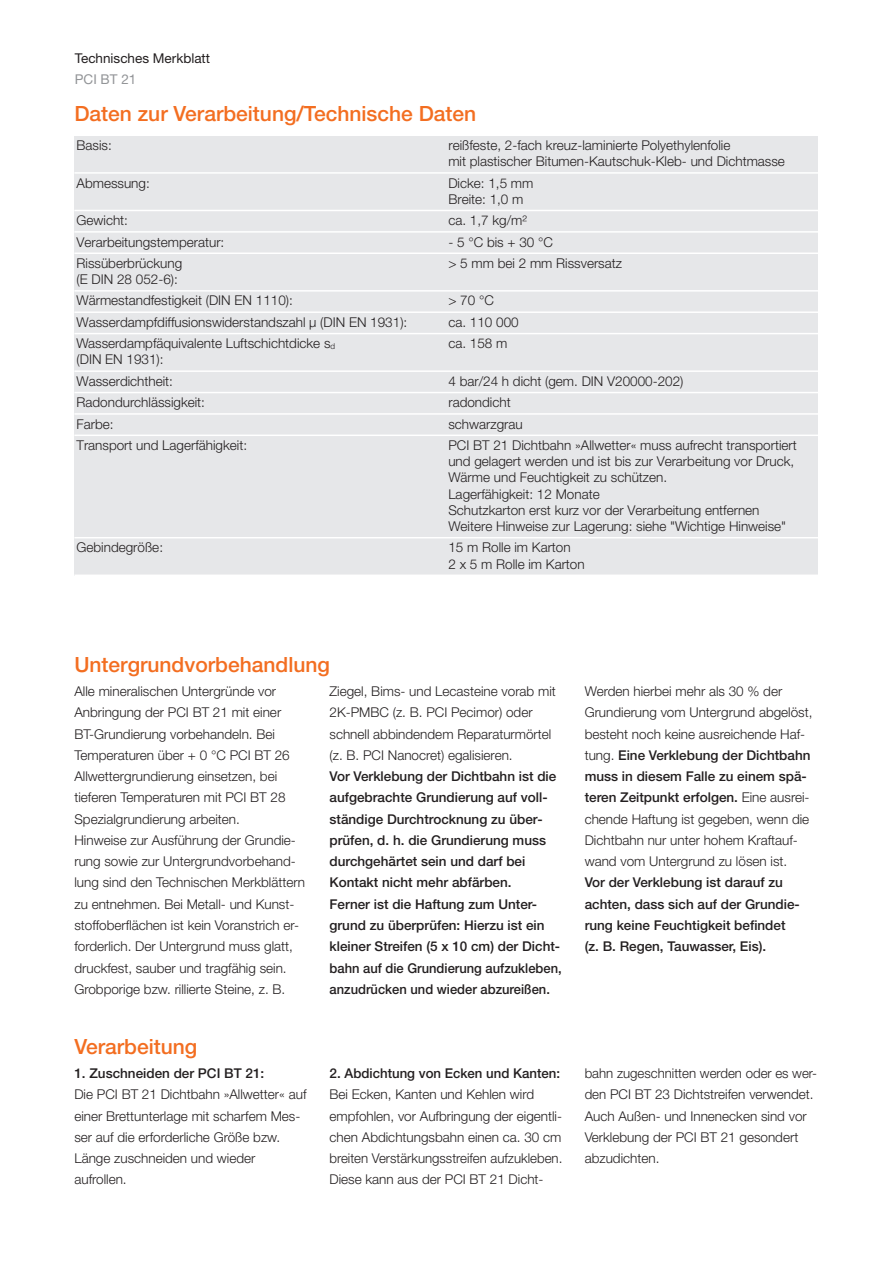
<style>
.page{position:relative;width:893px;height:1263px;background:#fff}
.page>*{position:absolute;margin:0;border:0;box-sizing:border-box;transform-origin:0 0}
.t1{font:500 21px "Helvetica Neue LT Pro";color:#f36e21}
.t2{font:300 13.5px/21.3px "Helvetica Neue LT Pro";color:#231f20}
.t3{font:500 13.5px/21.3px "Helvetica Neue LT Pro";color:#231f20}
.t4{font:13.5px "Helvetica Neue LT Pro";color:#231f20}
.t5{font:13.5px "Helvetica Neue LT Pro";color:#939598}
.s1{font-size:8.1px}
.s2{font-weight:500}
</style>
<div class="page">
<div style="left:74px;top:136px;width:372px;height:37px;background:#e6e7e9"></div>
<div style="left:446px;top:136px;width:372px;height:37px;background:#e6e7e9"></div>
<div style="left:74px;top:173px;width:372px;height:37px;background:#e6e7e9"></div>
<div style="left:446px;top:173px;width:372px;height:37px;background:#e6e7e9"></div>
<div style="left:74px;top:210px;width:372px;height:22px;background:#e6e7e9"></div>
<div style="left:446px;top:210px;width:372px;height:22px;background:#e6e7e9"></div>
<div style="left:74px;top:232px;width:372px;height:21px;background:#e6e7e9"></div>
<div style="left:446px;top:232px;width:372px;height:21px;background:#e6e7e9"></div>
<div style="left:74px;top:253px;width:372px;height:38px;background:#e6e7e9"></div>
<div style="left:446px;top:253px;width:372px;height:38px;background:#e6e7e9"></div>
<div style="left:74px;top:291px;width:372px;height:21px;background:#e6e7e9"></div>
<div style="left:446px;top:291px;width:372px;height:21px;background:#e6e7e9"></div>
<div style="left:74px;top:312px;width:372px;height:22px;background:#e6e7e9"></div>
<div style="left:446px;top:312px;width:372px;height:22px;background:#e6e7e9"></div>
<div style="left:74px;top:334px;width:372px;height:37px;background:#e6e7e9"></div>
<div style="left:446px;top:334px;width:372px;height:37px;background:#e6e7e9"></div>
<div style="left:74px;top:371px;width:372px;height:22px;background:#e6e7e9"></div>
<div style="left:446px;top:371px;width:372px;height:22px;background:#e6e7e9"></div>
<div style="left:74px;top:393px;width:372px;height:21px;background:#e6e7e9"></div>
<div style="left:446px;top:393px;width:372px;height:21px;background:#e6e7e9"></div>
<div style="left:74px;top:414px;width:372px;height:21px;background:#e6e7e9"></div>
<div style="left:446px;top:414px;width:372px;height:21px;background:#e6e7e9"></div>
<div style="left:74px;top:435px;width:372px;height:103px;background:#e6e7e9"></div>
<div style="left:446px;top:435px;width:372px;height:103px;background:#e6e7e9"></div>
<div style="left:74px;top:538px;width:372px;height:38px;background:#e6e7e9"></div>
<div style="left:446px;top:538px;width:372px;height:38px;background:#e6e7e9"></div>
<hr style="left:74px;top:172px;width:744px;height:2px;background:#fff">
<hr style="left:74px;top:210px;width:744px;height:1px;background:#fff">
<hr style="left:74px;top:231px;width:744px;height:2px;background:#fff">
<hr style="left:74px;top:252px;width:744px;height:2px;background:#fff">
<hr style="left:74px;top:290px;width:744px;height:2px;background:#fff">
<hr style="left:74px;top:311px;width:744px;height:2px;background:#fff">
<hr style="left:74px;top:333px;width:744px;height:1px;background:#fff">
<hr style="left:74px;top:370px;width:744px;height:2px;background:#fff">
<hr style="left:74px;top:392px;width:744px;height:1px;background:#fff">
<hr style="left:74px;top:413px;width:744px;height:2px;background:#fff">
<hr style="left:74px;top:435px;width:744px;height:1px;background:#fff">
<hr style="left:74px;top:537px;width:744px;height:1px;background:#fff">
<hr style="left:74px;top:574px;width:744px;height:2px;background:#fff">
<p class="t4" style="left:75px;top:53px;width:137px">Technisches Merkblatt</p>
<p class="t5" style="left:75px;top:74px;width:63px">PCI BT 21</p>
<h1 class="t1" style="left:74px;top:106px;width:403px">Daten zur Verarbeitung/Technische Daten</h1>
<p class="t2" style="left:77px;top:136px;width:37px">Basis:</p>
<p class="t2" style="left:448px;top:138px;width:338px;line-height:16.2px">reißfeste, 2-fach kreuz-laminierte Polyethylenfolie<br>mit plastischer Bitumen-Kautschuk-Kleb- und Dichtmasse</p>
<p class="t2" style="left:77px;top:173px;width:75px">Abmessung:</p>
<p class="t2" style="left:448px;top:176px;width:87px;line-height:16.2px">Dicke: 1,5 mm<br>Breite: 1,0 m</p>
<p class="t2" style="left:77px;top:211px;width:53px">Gewicht:</p>
<p class="t2" style="left:448px;top:211px;width:80px">ca. 1,7 kg/m²</p>
<p class="t2" style="left:77px;top:232px;width:149px">Verarbeitungstemperatur:</p>
<p class="t2" style="left:448px;top:232px;width:106px">-5°Cbis+30°C</p>
<p class="t2" style="left:77px;top:256px;width:107px;line-height:16.2px">Rissüberbrückung (E DIN 28 052-6):</p>
<p class="t2" style="left:448px;top:254px;width:175px">&gt; 5 mm bei 2 mm Rissversatz</p>
<p class="t2" style="left:77px;top:291px;width:218px">Wärmestandfestigkeit (DIN EN 1110):</p>
<p class="t2" style="left:448px;top:291px;width:47px">&gt; 70 °C</p>
<p class="t2" style="left:77px;top:313px;width:332px">Wasserdampfdiffusionswiderstandszahl µ (DIN EN 1931):</p>
<p class="t2" style="left:448px;top:313px;width:72px">ca. 110 000</p>
<p class="t2" style="left:77px;top:337px;width:260px;line-height:16.2px">Wasserdampfäquivalente Luftschichtdicke s<span class="s1">d </span>(DIN EN 1931):</p>
<p class="t2" style="left:448px;top:334px;width:61px">ca. 158 m</p>
<p class="t2" style="left:77px;top:372px;width:98px">Wasserdichtheit:</p>
<p class="t2" style="left:448px;top:372px;width:237px">4 bar/24 h dicht (gem. DIN V20000-202)</p>
<p class="t2" style="left:77px;top:393px;width:130px">Radondurchlässigkeit:</p>
<p class="t2" style="left:448px;top:393px;width:64px">radondicht</p>
<p class="t2" style="left:77px;top:414px;width:39px">Farbe:</p>
<p class="t2" style="left:448px;top:414px;width:76px">schwarzgrau</p>
<p class="t2" style="left:77px;top:436px;width:172px">Transport und Lagerfähigkeit:</p>
<p class="t2" style="left:448px;top:438px;width:350px;line-height:16.2px">PCI BT 21 Dichtbahn »Allwetter« muss aufrecht transportiert und gelagert werden und ist bis zur Verarbeitung vor Druck, Wärme und Feuchtigkeit zu schützen.<br>Lagerfähigkeit: 12 Monate<br>Schutzkarton erst kurz vor der Verarbeitung entfernen Weitere Hinweise zur Lagerung: siehe "Wichtige Hinweise"</p>
<p class="t2" style="left:77px;top:538px;width:88px">Gebindegröße:</p>
<p class="t2" style="left:448px;top:541px;width:138px;line-height:16.2px">15 m Rolle im Karton<br>2 x 5 m Rolle im Karton</p>
<h1 class="t1" style="left:74px;top:657px;width:257px">Untergrundvorbehandlung</h1>
<p class="t2" style="left:74px;top:682px;width:232px">Alle mineralischen Untergründe vor Anbringung der PCI BT 21 mit einer BT-Grundierung vorbehandeln. Bei Temperaturen über + 0 °C PCI BT 26<br>Allwettergrundierung einsetzen, bei tieferen Temperaturen mit PCI BT 28<br>Spezialgrundierung arbeiten.<br>Hinweise zur Ausführung der Grundie&shy;rung sowie zur Untergrundvorbehand&shy;lung sind den Technischen Merkblättern zu entnehmen. Bei Metall- und Kunst&shy;stoffoberflächen ist kein Voranstrich er&shy;forderlich. Der Untergrund muss glatt, druckfest, sauber und tragfähig sein.<br>Grobporige bzw. rillierte Steine, z. B.</p>
<p class="t2" style="left:330px;top:682px;width:228px">Ziegel, Bims- und Lecasteine vorab mit 2K-PMBC (z. B. PCI Pecimor) oder schnell abbindendem Reparaturmörtel (z. B. PCI Nanocret) egalisieren.</p>
<p class="t3" style="left:330px;top:767px;width:234px">Vor Verklebung der Dichtbahn ist die aufgebrachte Grundierung auf voll&shy;ständige Durchtrocknung zu über&shy;prüfen, d. h. die Grundierung muss durchgehärtet sein und darf bei Kontakt nicht mehr abfärben.<br>Ferner ist die Haftung zum Unter&shy;grund zu überprüfen: Hierzu ist ein kleiner Streifen (5 x 10 cm) der Dicht&shy;bahn auf die Grundierung aufzukleben, anzudrücken und wieder abzureißen.</p>
<h1 class="t1" style="left:74px;top:1039px;width:124px">Verarbeitung</h1>
<p class="t3" style="left:74px;top:1064px;width:191px">1. Zuschneiden der PCI BT 21:</p>
<p class="t2" style="left:74px;top:1085px;width:234px">Die PCI BT 21 Dichtbahn »Allwetter« auf einer Brettunterlage mit scharfem Mes&shy;ser auf die erforderliche Größe bzw.<br>Länge zuschneiden und wieder aufrollen.</p>
<p class="t3" style="left:330px;top:1064px;width:232px">2. Abdichtung von Ecken und Kanten:</p>
<p class="t2" style="left:330px;top:1085px;width:234px">Bei Ecken, Kanten und Kehlen wird empfohlen, vor Aufbringung der eigentli&shy;chen Abdichtungsbahn einen ca. 30 cm breiten Verstärkungsstreifen aufzukleben.<br>Diese kann aus der PCI BT 21 Dicht-</p>
<p class="t2" style="left:585px;top:682px;width:229px">Werden hierbei mehr als 30 % der Grundierung vom Untergrund abgelöst, besteht noch keine ausreichende Haf&shy;tung. <span class="s2">Eine Verklebung der Dichtbahn muss in diesem Falle zu einem spä&shy;teren Zeitpunkt erfolgen.</span> Eine ausrei&shy;chende Haftung ist gegeben, wenn die Dichtbahn nur unter hohem Kraftauf&shy;wand vom Untergrund zu lösen ist.</p>
<p class="t3" style="left:585px;top:873px;width:217px">Vor der Verklebung ist darauf zu achten, dass sich auf der Grundie&shy;rung keine Feuchtigkeit befindet (z. B. Regen, Tauwasser, Eis).</p>
<p class="t2" style="left:585px;top:1064px;width:234px">bahn zugeschnitten werden oder es wer&shy;den PCI BT 23 Dichtstreifen verwendet.<br>Auch Außen- und Innenecken sind vor<br>Verklebung der PCI BT 21 gesondert abzudichten.</p>
</div>
